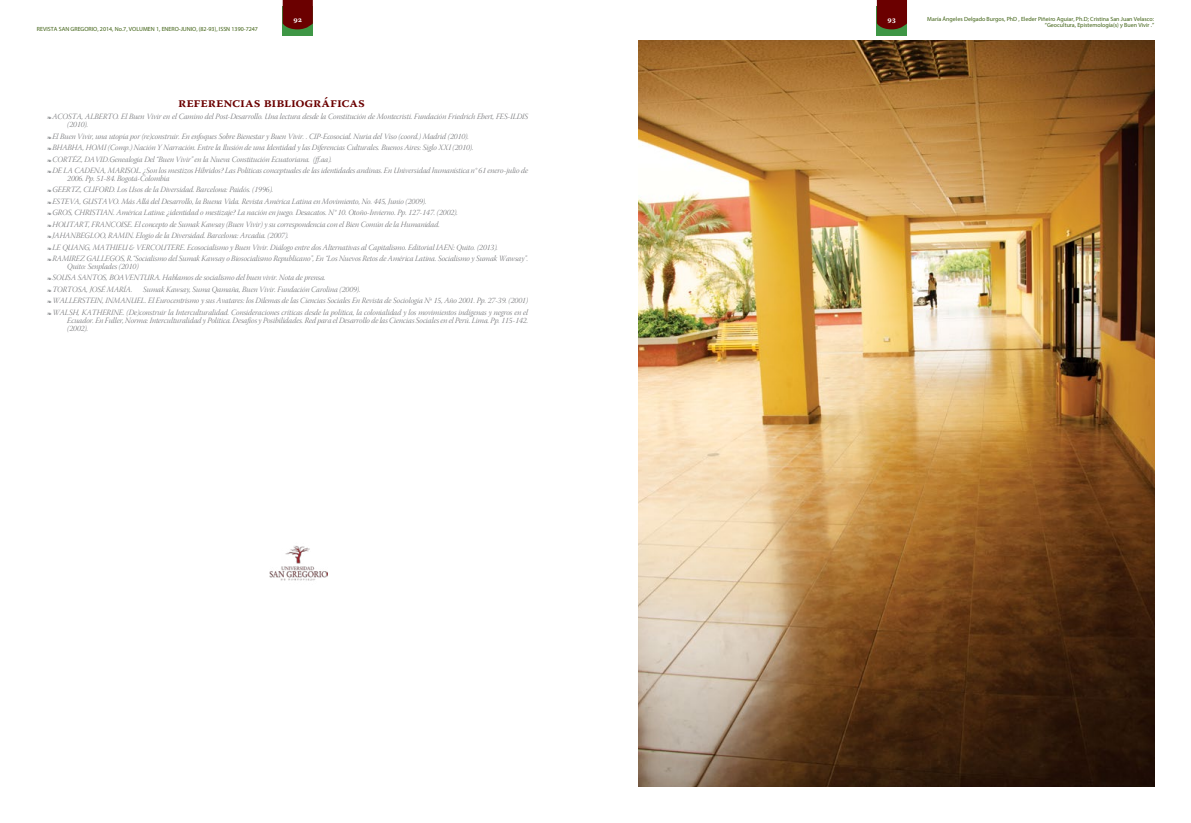
<style>
.page{position:relative;width:1191px;height:823px;background:#fff}
.page>*{position:absolute;margin:0;border:0;box-sizing:border-box;transform-origin:0 0}
.t1{font:600 14px "Warnock Pro";letter-spacing:-.01em;color:#6b0000}
.t2{font:8px/11.4px "Warnock Pro Light It Disp";color:#6d6e71}
.t3{font:700 8px "Warnock Pro";color:#fff}
.t4{font:6px/6px "Myriad Pro";color:#406215;text-align:right}
.s1{font-family:"Warnock Pro It Capt";font-size:5px;color:#888a8d}
</style>
<div class="page">
<div style="left:283px;top:6px;width:30px;height:29px;background:#3e9645"></div>
<svg style="left:283px;top:0;width:30px;height:29px"></svg>
<div style="left:876px;top:6px;width:31px;height:29px;background:#3e9645"></div>
<svg style="left:877px;top:0;width:30px;height:29px"></svg>
<img style="left:638px;top:41px;width:516px;height:744px">
<img style="left:269px;top:546px;width:59px;height:35px">
<p class="t4" style="left:37px;top:25px;width:223px">REVISTA SAN GREGORIO, 2014, No.7, VOLUMEN 1, ENERO-JUNIO, (82-93), ISSN 1390-7247</p>
<p class="t3" style="left:293px;top:15px;width:10px">92</p>
<p class="t3" style="left:887px;top:15px;width:10px">93</p>
<p class="t4" style="left:927px;top:16px;width:228px">María Ángeles Delgado Burgos, PhD , Eleder Piñeiro Aguiar, Ph.D; Cristina San Juan Velasco: “Geocultura, Epistemología(s) y Buen Vivir .”</p>
<h1 class="t1" style="left:178px;top:94px;width:188px">REFERENCIAS BIBLIOGRÁFICAS</h1>
<p class="t2" style="left:67px;top:113px;width:462px;line-height:8px;text-indent:-20px"><span class="s1">Ї</span>ACOSTA, ALBERTO. El Buen Vivir en el Camino del Post-Desarrollo. Una lectura desde la Constitución de Montecristi. Fundación Friedrich Ebert, FES-ILDIS (2010).</p>
<p class="t2" style="left:47px;top:131px;width:482px"><span class="s1">Ї</span>El Buen Vivir, una utopía por (re)construir. En enfoques Sobre Bienestar y Buen Vivir. . CIP-Ecosocial. Nuria del Viso (coord.) Madrid (2010).<br><span class="s1">Ї</span>BHABHA, HOMI (Comp.) Nación Y Narración. Entre la Ilusión de una Identidad y las Diferencias Culturales. Buenos Aires: Siglo XXI (2010).<br><span class="s1">Ї</span>CORTÉZ, DAVID.Genealogía Del “Buen Vivir” en la Nueva Constitución Ecuatoriana. (ff.aa).<br><span class="s1">Ї</span>DE LA CADENA, MARISOL. ¿Son los mestizos Híbridos? Las Políticas conceptuales de las identidades andinas. En Universidad humanística n° 61 enero-julio de</p>
<p class="t2" style="left:47px;top:173px;width:482px;text-indent:20px">2006. Pp. 51-84. Bogotá-Colombia<br><span class="s1">Ї</span>GEERTZ, CLIFORD. Los Usos de la Diversidad. Barcelona: Paidós. (1996).<br><span class="s1">Ї</span>ESTEVA, GUSTAVO. Más Allá del Desarrollo, la Buena Vida. Revista América Latina en Movimiento, No. 445, Junio (2009).<br><span class="s1">Ї</span>GROS, CHRISTIAN. América Latina: ¿identidad o mestizaje? La nación en juego. Desacatos. N° 10. Otoño-Invierno. Pp. 127-147. (2002).<br><span class="s1">Ї</span>HOUTART, FRANCOISE. El concepto de Sumak Kawsay (Buen Vivir) y su correspondencia con el Bien Común de la Humanidad.<br><span class="s1">Ї</span>JAHANBEGLOO, RAMIN. Elogio de la Diversidad. Barcelona: Arcadia. (2007).<br><span class="s1">Ї</span>LE QUANG, MATHIEU &amp; VERCOUTERE. Ecosocialismo y Buen Vivir. Diálogo entre dos Alternativas al Capitalismo. Editorial IAEN: Quito. (2013).<br><span class="s1">Ї</span>RAMIREZ GALLEGOS, R.“Socialismo del Sumak Kawsay o Biosocialismo Republicano”, En “Los Nuevos Retos de América Latina. Socialismo y Sumak Wawsay”.</p>
<p class="t2" style="left:47px;top:261px;width:280px;text-indent:20px">Quito: Senplades (2010)<br><span class="s1">Ї</span>SOUSA SANTOS, BOAVENTURA. Hablamos de socialismo del buen vivir. Nota de prensa.<br><span class="s1">Ї</span>TORTOSA, JOSÉ MARÍA.</p>
<p class="t2" style="left:47px;top:284px;width:482px;text-indent:96px">Sumak Kawsay, Suma Qamaña, Buen Vivir. Fundación Carolina (2009).<br><span class="s1">Ї</span>WALLERSTEIN, INMANUEL. El Eurocentrismo y sus Avatares: los Dilemas de las Ciencias Sociales En Revista de Sociología Nº 15, Año 2001. Pp. 27-39. (2001)<br><span class="s1">Ї</span>WALSH, KATHERINE. (De)construir la Interculturalidad. Consideraciones críticas desde la política, la colonialidad y los movimientos indígenas y negros en el</p>
<p class="t2" style="left:67px;top:316px;width:462px;line-height:8px">Ecuador. En Fuller, Norma: Interculturalidad y Política. Desafíos y Posibilidades. Red para el Desarrollo de las Ciencias Sociales en el Perú. Lima. Pp. 115-142. (2002).</p>
</div>
